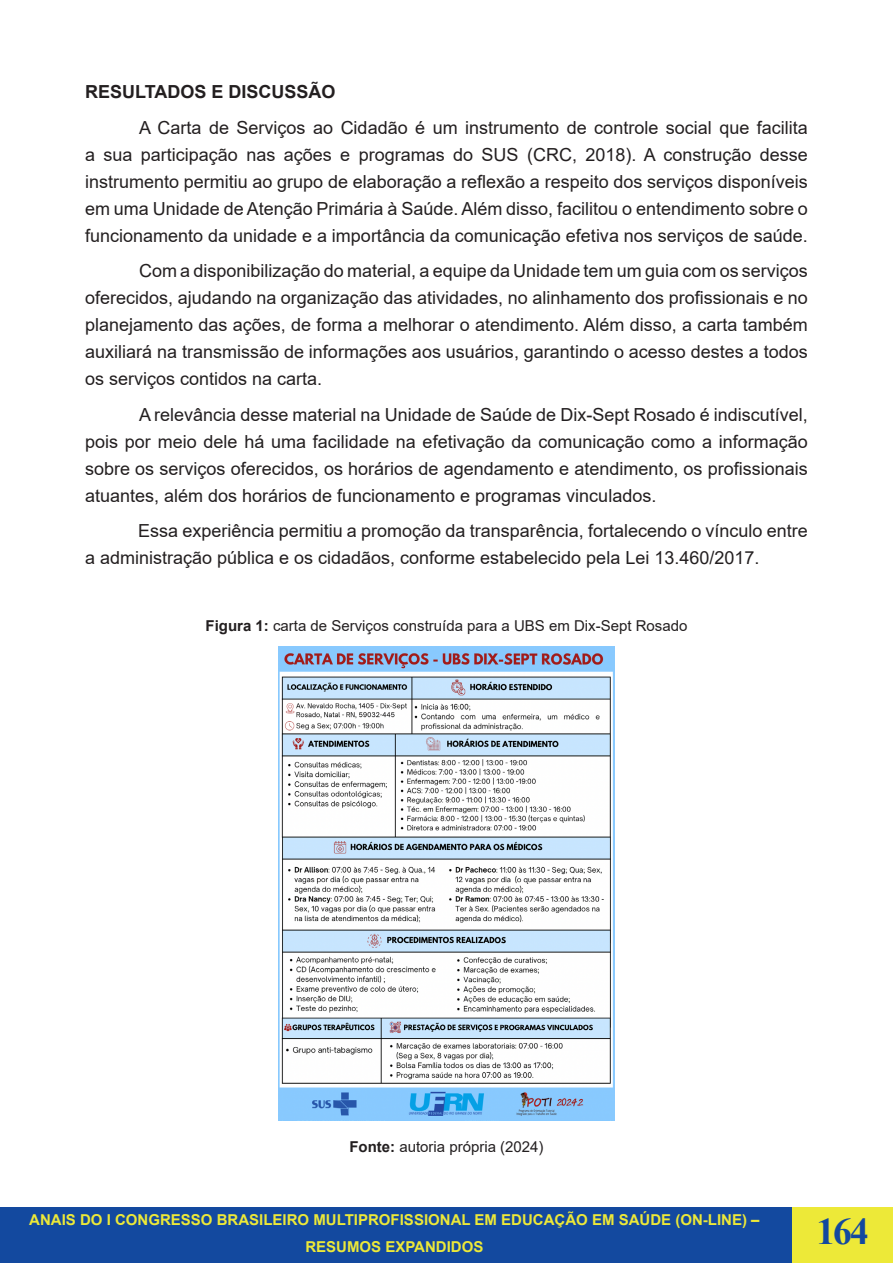
<style>
.page{position:relative;width:893px;height:1263px;background:#fff}
.page>*{position:absolute;margin:0;border:0;box-sizing:border-box;transform-origin:0 0}
.t1{font:700 37.5px "Times New Roman";color:#13499f}
.t2{font:18px/27px "Arial";color:#231f20;text-align:justify}
.t3{font:700 18px "Arial";color:#231f20}
.t4{font:700 15px/27px "Arial";color:#ede938;text-align:center}
.t5{font:15px "Arial";color:#231f20}
.s1{font-weight:700}
</style>
<div class="page">
<div style="left:0;top:1208px;width:893px;height:55px;background:#13499f"></div>
<div style="left:792px;top:1208px;width:101px;height:55px;background:#ede938"></div>
<img style="left:279px;top:647px;width:335px;height:473px">
<p class="t3" style="left:85px;top:79px;width:252px">RESULTADOS E DISCUSSÃO</p>
<p class="t2" style="left:85px;top:114px;width:724px;text-indent:54px">A Carta de Serviços ao Cidadão é um instrumento de controle social que facilita a sua participação nas ações e programas do SUS (CRC, 2018). A construção desse instrumento permitiu ao grupo de elaboração a reflexão a respeito dos serviços disponíveis em uma Unidade de Atenção Primária à Saúde. Além disso, facilitou o entendimento sobre o funcionamento da unidade e a importância da comunicação efetiva nos serviços de saúde.</p>
<p class="t2" style="left:85px;top:257px;width:724px;text-indent:54px">Com a disponibilização do material, a equipe da Unidade tem um guia com os serviços oferecidos, ajudando na organização das atividades, no alinhamento dos profissionais e no planejamento das ações, de forma a melhorar o atendimento. Além disso, a carta também auxiliará na transmissão de informações aos usuários, garantindo o acesso destes a todos os serviços contidos na carta.</p>
<p class="t2" style="left:85px;top:401px;width:724px;text-indent:54px">A relevância desse material na Unidade de Saúde de Dix-Sept Rosado é indiscutível, pois por meio dele há uma facilidade na efetivação da comunicação como a informação sobre os serviços oferecidos, os horários de agendamento e atendimento, os profissionais atuantes, além dos horários de funcionamento e programas vinculados.</p>
<p class="t2" style="left:85px;top:517px;width:724px;text-indent:53px">Essa experiência permitiu a promoção da transparência, fortalecendo o vínculo entre a administração pública e os cidadãos, conforme estabelecido pela Lei 13.460/2017.</p>
<p class="t5" style="left:206px;top:615px;width:483px"><span class="s1">Figura 1:</span> carta de Serviços construída para a UBS em Dix-Sept Rosado</p>
<p class="t5" style="left:349px;top:1136px;width:196px"><span class="s1">Fonte:</span> autoria própria (2024)</p>
<p class="t4" style="left:29px;top:1206px;width:732px">ANAIS DO I CONGRESSO BRASILEIRO MULTIPROFISSIONAL EM EDUCAÇÃO EM SAÚDE (ON-LINE) –<br>RESUMOS EXPANDIDOS</p>
<h1 class="t1" style="left:816px;top:1204px;width:54px">164</h1>
</div>
